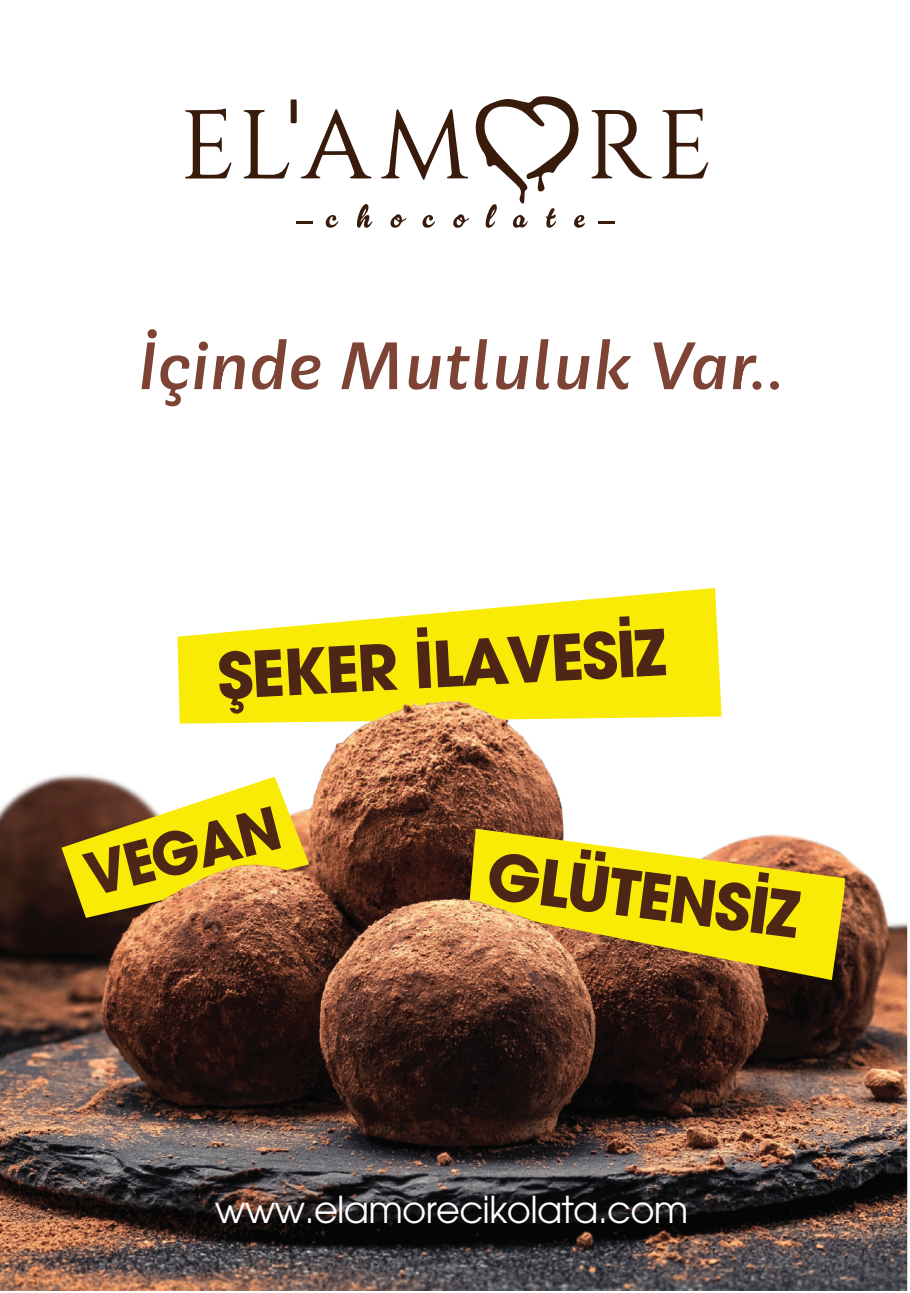
<style>
.page{position:relative;width:910px;height:1293px;background:#fff}
.page>*{position:absolute;margin:0;border:0;box-sizing:border-box;transform-origin:0 0}
.t1{font:italic 72px "Geller Sans";color:#7d4334}
.t2{font:700 63px "ITC Avant Garde Pro";color:#4e2615}
.t3{font:700 62.85px "ITC Avant Garde Pro";color:#4e2615}
.t4{font:700 58.35px "ITC Avant Garde Pro";color:#4e2615}
.t5{font:36.9px "ITC Avant Garde Pro";letter-spacing:-.02em;color:#fff}
</style>
<div class="page">
<svg style="left:381px;top:109px;width:87px;height:71px"></svg>
<svg style="left:591px;top:110px;width:61px;height:69px"></svg>
<svg style="left:185px;top:108px;width:46px;height:70px"></svg>
<svg style="left:662px;top:108px;width:46px;height:70px"></svg>
<svg style="left:357px;top:204px;width:15px;height:24px"></svg>
<svg style="left:243px;top:99px;width:129px;height:79px"></svg>
<svg style="left:390px;top:214px;width:16px;height:14px"></svg>
<svg style="left:453px;top:214px;width:16px;height:14px"></svg>
<svg style="left:475px;top:96px;width:110px;height:132px"></svg>
<svg style="left:422px;top:215px;width:13px;height:13px"></svg>
<svg style="left:326px;top:215px;width:12px;height:13px"></svg>
<hr style="left:296px;top:221px;width:17px;height:3px;background:#391b0c">
<hr style="left:598px;top:221px;width:17px;height:3px;background:#391b0c">
<img style="left:0;top:723px;width:907px;height:568px">
<svg style="left:470px;top:828px;width:375px;height:152px;fill:#f9eb06"></svg>
<svg style="left:177px;top:588px;width:545px;height:135px;fill:#f9eb06"></svg>
<svg style="left:62px;top:776px;width:247px;height:142px"></svg>
<h1 class="t1" style="left:138px;top:321px;width:649px">İçinde Mutluluk Var..</h1>
<h3 class="t3" style="left:215px;top:634px;width:451px;rotate:-3deg">ŞEKER İLAVESİZ</h3>
<h3 class="t4" style="left:77px;top:837px;width:201px;rotate:-14deg">VEGAN</h3>
<h2 class="t2" style="left:492px;top:834px;width:316px;rotate:7deg">GLÜTENSİZ</h2>
<p class="t5" style="left:215px;top:1186px;width:475px">www.elamorecikolata.com</p>
</div>
